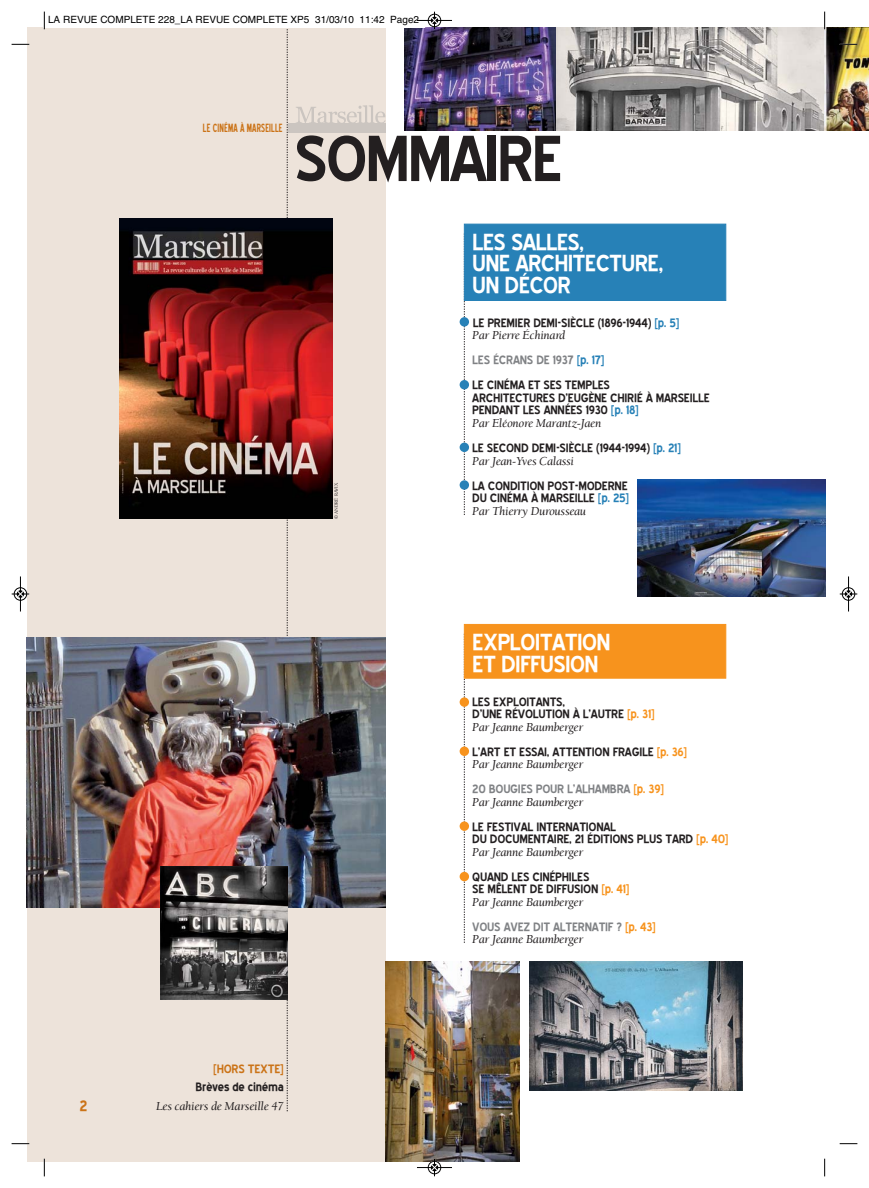
<style>
.page{position:relative;width:869px;height:1188px;background:#fff}
.page>*{position:absolute;margin:0;border:0;box-sizing:border-box;transform-origin:0 0}
.t1{font:700 78.88px "Blue Highway";letter-spacing:-.035em;color:#231f20}
.t2{font:700 28.75px/21.5px "Blue Highway";letter-spacing:-.03em;color:#fff}
.t3{font:700 18.75px "Blue Highway";color:#cb7317}
.t4{font:700 15px/12.5px "Blue Highway";letter-spacing:-.02em;color:#231f20}
.t5{font:700 15px "Blue Highway";letter-spacing:-.02em;color:#808285}
.t6{font:15px "Blue Highway Condensed";letter-spacing:.01em;color:#cb7317}
.t7{font:700 15px "Blue Highway";letter-spacing:-.02em;color:#cb7317}
.t8{font:italic 12.5px "Berkeley Std";letter-spacing:-.02em;color:#231f20}
.t9{font:10px "Helvetica";color:#000}
.t10{font:500 5px "Berkeley Std";letter-spacing:-.01em;color:#231f20}
.s1{color:#2781b7}
.s2{color:#808285}
.s3{color:#f7931d}
</style>
<div class="page">
<div style="left:27px;top:27px;width:358px;height:1133px;background:#ede3da"></div>
<img style="left:404px;top:27px;width:464px;height:104px">
<svg style="left:287px;top:29px;width:1px;height:1080px"></svg>
<svg style="left:296px;top:105px;width:89px;height:18px"></svg>
<div style="left:288px;top:123px;width:97px;height:10px;background:#cbc5c0"></div>
<img style="left:119px;top:219px;width:213px;height:300px">
<svg style="left:464px;top:301px;width:1px;height:214px"></svg>
<div style="left:464px;top:224px;width:261px;height:77px;background:#2781b7"></div>
<div style="left:459px;top:317px;width:10px;height:9px;background:#2781b7;border-radius:50%"></div>
<div style="left:459px;top:380px;width:10px;height:9px;background:#2781b7;border-radius:50%"></div>
<svg style="left:459px;top:442px;width:10px;height:10px"></svg>
<svg style="left:464px;top:678px;width:1px;height:265px"></svg>
<div style="left:464px;top:624px;width:261px;height:54px;background:#f7931d"></div>
<div style="left:459px;top:746px;width:10px;height:9px;background:#f7931d;border-radius:50%"></div>
<div style="left:459px;top:821px;width:10px;height:9px;background:#f7931d;border-radius:50%"></div>
<svg style="left:459px;top:871px;width:10px;height:10px"></svg>
<div style="left:459px;top:480px;width:10px;height:9px;background:#2781b7;border-radius:50%"></div>
<div style="left:459px;top:697px;width:10px;height:9px;background:#f7931d;border-radius:50%"></div>
<img style="left:27px;top:637px;width:358px;height:270px">
<img style="left:385px;top:961px;width:134px;height:199px">
<img style="left:637px;top:479px;width:187px;height:117px">
<img style="left:529px;top:961px;width:213px;height:129px">
<img style="left:160px;top:865px;width:128px;height:134px">
<div style="left:43px;top:10px;width:381px;height:18px;background:#fff"></div>
<svg style="left:44px;top:12px;width:1px;height:17px"></svg>
<svg style="left:12px;top:44px;width:17px;height:1px"></svg>
<svg style="left:823px;top:12px;width:2px;height:17px"></svg>
<svg style="left:839px;top:44px;width:18px;height:1px"></svg>
<svg style="left:44px;top:1158px;width:1px;height:17px"></svg>
<svg style="left:12px;top:1143px;width:17px;height:1px"></svg>
<svg style="left:824px;top:1158px;width:1px;height:17px"></svg>
<svg style="left:839px;top:1143px;width:18px;height:1px"></svg>
<div style="left:427px;top:14px;width:14px;height:13px;border:1px solid #fff;border-radius:50%"></div>
<hr style="left:417px;top:20px;width:35px;height:1px;background:#000">
<div style="left:428px;top:14px;width:12px;height:13px;border:1px solid #000;border-radius:50%"></div>
<svg style="left:431px;top:12px;width:6px;height:17px"></svg>
<div style="left:427px;top:1160px;width:14px;height:13px;border:1px solid #fff;border-radius:50%"></div>
<hr style="left:417px;top:1166px;width:35px;height:1px;background:#000">
<div style="left:428px;top:1160px;width:12px;height:13px;border:1px solid #000;border-radius:50%"></div>
<svg style="left:431px;top:1158px;width:6px;height:17px"></svg>
<hr style="left:20px;top:576px;width:1px;height:35px;background:#000">
<div style="left:14px;top:587px;width:13px;height:13px;border:1px solid #000;border-radius:50%"></div>
<svg style="left:12px;top:590px;width:17px;height:7px"></svg>
<hr style="left:847px;top:576px;width:1px;height:35px;background:#000">
<div style="left:841px;top:587px;width:13px;height:13px;border:1px solid #000;border-radius:50%"></div>
<svg style="left:839px;top:590px;width:17px;height:7px"></svg>
<p class="t9" style="left:48px;top:16px;width:372px">LA REVUE COMPLETE 228_LA REVUE COMPLETE XP5 31/03/10 11:42 Page2</p>
<p class="t3" style="left:79px;top:1093px;width:10px">2</p>
<p class="t6" style="left:203px;top:118px;width:81px">LE CINÉMA À MARSEILLE</p>
<h1 class="t1" style="left:294px;top:107px;width:271px">SOMMAIRE</h1>
<p class="t10" style="left:334px;top:519px;width:38px;rotate:-90deg">© ANDRÉ RAVIX</p>
<h2 class="t2" style="left:472px;top:229px;width:193px">LES SALLES,<br>UNE ARCHITECTURE,<br>UN DÉCOR</h2>
<p class="t4" style="left:472px;top:315px;width:208px">LE PREMIER DEMI-SIÈCLE (1896-1944) <span class="s1">[p. 5]</span></p>
<p class="t8" style="left:472px;top:330px;width:94px">Par Pierre Échinard</p>
<p class="t4" style="left:472px;top:346px;width:139px;line-height:25px"><span class="s2">LES ÉCRANS DE 1937</span> <span class="s1">[p. 17]<br></span>LE CINÉMA ET SES TEMPLES</p>
<p class="t4" style="left:472px;top:390px;width:239px">ARCHITECTURES D'EUGÈNE CHIRIÉ À MARSEILLE<br>PENDANT LES ANNÉES 1930 <span class="s1">[p. 18]</span></p>
<p class="t8" style="left:472px;top:418px;width:130px">Par Eléonore Marantz-Jaen</p>
<p class="t4" style="left:472px;top:440px;width:210px">LE SECOND DEMI-SIÈCLE (1944-1994) <span class="s1">[p. 21]</span></p>
<p class="t8" style="left:472px;top:455px;width:103px">Par Jean-Yves Calassi</p>
<p class="t4" style="left:472px;top:478px;width:158px">LA CONDITION POST-MODERNE<br>DU CINÉMA À MARSEILLE <span class="s1">[p. 25]</span></p>
<p class="t8" style="left:472px;top:505px;width:115px">Par Thierry Durousseau</p>
<h2 class="t2" style="left:472px;top:629px;width:140px">EXPLOITATION<br>ET DIFFUSION</h2>
<p class="t4" style="left:472px;top:694px;width:184px">LES EXPLOITANTS,<br>D'UNE RÉVOLUTION À L'AUTRE <span class="s3">[p. 31]</span></p>
<p class="t8" style="left:472px;top:721px;width:112px">Par Jeanne Baumberger</p>
<p class="t4" style="left:472px;top:744px;width:216px">L'ART ET ESSAI, ATTENTION FRAGILE <span class="s3">[p. 36]</span></p>
<p class="t8" style="left:472px;top:759px;width:112px">Par Jeanne Baumberger</p>
<p class="t5" style="left:472px;top:779px;width:193px">20 BOUGIES POUR L'ALHAMBRA <span class="s3">[p. 39]</span></p>
<p class="t8" style="left:472px;top:796px;width:112px">Par Jeanne Baumberger</p>
<p class="t4" style="left:472px;top:819px;width:258px">LE FESTIVAL INTERNATIONAL<br>DU DOCUMENTAIRE, 21 ÉDITIONS PLUS TARD <span class="s3">[p. 40]</span></p>
<p class="t8" style="left:472px;top:846px;width:112px">Par Jeanne Baumberger</p>
<p class="t4" style="left:472px;top:869px;width:159px">QUAND LES CINÉPHILES<br>SE MÊLENT DE DIFFUSION <span class="s3">[p. 41]</span></p>
<p class="t8" style="left:472px;top:896px;width:112px">Par Jeanne Baumberger</p>
<p class="t5" style="left:472px;top:916px;width:185px">VOUS AVEZ DIT ALTERNATIF ? <span class="s3">[p. 43]</span></p>
<p class="t8" style="left:472px;top:934px;width:112px">Par Jeanne Baumberger</p>
<p class="t7" style="left:213px;top:1058px;width:72px">[HORS TEXTE]</p>
<p class="t4" style="left:195px;top:1079px;width:90px">Brèves de cinéma</p>
<p class="t8" style="left:156px;top:1100px;width:129px">Les cahiers de Marseille 47</p>
</div>
